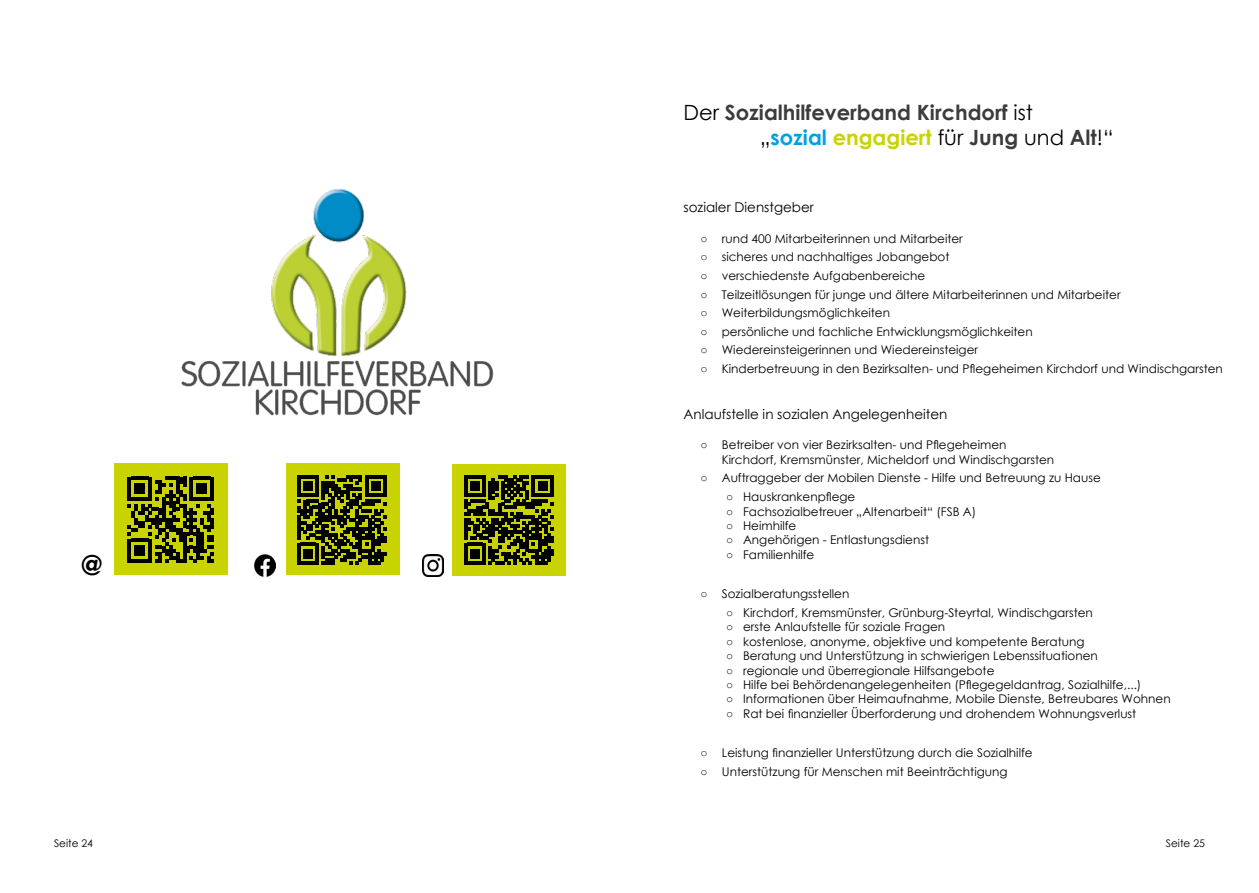
<style>
.page{position:relative;width:1259px;height:893px;background:#fff}
.page>*{position:absolute;margin:0;border:0;box-sizing:border-box;transform-origin:0 0}
.t1{font:700 27px "Century Gothic";color:#000}
.t2{font:700 21px/25.2px "Century Gothic";color:#3c3c3b}
.t3{font:13.5px "Century Gothic";color:#000}
.t4{font:12px/14.4px "Century Gothic";color:#000}
.t5{font:10.5px "Century Gothic";color:#000}
.s1{font-weight:400;color:#000}
.s2{color:#009fe3}
.s3{color:#c8d300}
</style>
<div class="page">
<img style="left:181px;top:189px;width:313px;height:227px">
<div style="left:286px;top:463px;width:114px;height:112px;background:#c8d300"></div>
<img style="left:254px;top:555px;width:21px;height:21px">
<svg style="left:297px;top:475px;width:89px;height:89px"></svg>
<div style="left:452px;top:465px;width:114px;height:111px;background:#c8d300"></div>
<img style="left:422px;top:555px;width:21px;height:21px">
<svg style="left:464px;top:475px;width:89px;height:89px"></svg>
<div style="left:114px;top:463px;width:114px;height:112px;background:#c8d300"></div>
<svg style="left:128px;top:477px;width:86px;height:86px"></svg>
<h1 class="t1" style="left:82px;top:545px;width:21px">@</h1>
<h2 class="t2" style="left:760px;top:99px;width:355px;text-indent:-77px"><span class="s1">Der</span> Sozialhilfeverband Kirchdorf <span class="s1">ist<br>„</span><span class="s2">sozial</span> <span class="s3">engagiert</span> <span class="s1">für</span> Jung <span class="s1">und</span> Alt<span class="s1">!“</span></h2>
<p class="t3" style="left:683px;top:198px;width:132px">sozialer Dienstgeber</p>
<p class="t4" style="left:700px;top:231px;width:264px">○ rund 400 Mitarbeiterinnen und Mitarbeiter</p>
<p class="t4" style="left:700px;top:249px;width:250px">○ sicheres und nachhaltiges Jobangebot</p>
<p class="t4" style="left:700px;top:268px;width:226px">○ verschiedenste Aufgabenbereiche</p>
<p class="t4" style="left:700px;top:287px;width:421px">○ Teilzeitlösungen für junge und ältere Mitarbeiterinnen und Mitarbeiter</p>
<p class="t4" style="left:700px;top:305px;width:191px">○ Weiterbildungsmöglichkeiten</p>
<p class="t4" style="left:700px;top:324px;width:334px">○ persönliche und fachliche Entwicklungsmöglichkeiten</p>
<p class="t4" style="left:700px;top:343px;width:279px">○ Wiedereinsteigerinnen und Wiedereinsteiger</p>
<p class="t4" style="left:700px;top:361px;width:524px">○ Kinderbetreuung in den Bezirksalten- und Pflegeheimen Kirchdorf und Windischgarsten</p>
<p class="t3" style="left:683px;top:404px;width:265px">Anlaufstelle in sozialen Angelegenheiten</p>
<p class="t4" style="left:722px;top:438px;width:334px;text-indent:-21px">○ Betreiber von vier Bezirksalten- und Pflegeheimen<br>Kirchdorf, Kremsmünster, Micheldorf und Windischgarsten</p>
<p class="t4" style="left:700px;top:471px;width:402px">○ Auftraggeber der Mobilen Dienste - Hilfe und Betreuung zu Hause</p>
<p class="t4" style="left:726px;top:489px;width:131px">○ Hauskrankenpflege</p>
<p class="t4" style="left:726px;top:504px;width:252px">○ Fachsozialbetreuer „Altenarbeit“ (FSB A)</p>
<p class="t4" style="left:726px;top:518px;width:72px">○ Heimhilfe</p>
<p class="t4" style="left:726px;top:533px;width:205px">○ Angehörigen - Entlastungsdienst</p>
<p class="t4" style="left:726px;top:547px;width:90px">○ Familienhilfe</p>
<p class="t4" style="left:700px;top:587px;width:150px">○ Sozialberatungsstellen</p>
<p class="t4" style="left:726px;top:605px;width:368px">○ Kirchdorf, Kremsmünster, Grünburg-Steyrtal, Windischgarsten</p>
<p class="t4" style="left:726px;top:620px;width:221px">○ erste Anlaufstelle für soziale Fragen</p>
<p class="t4" style="left:726px;top:634px;width:360px">○ kostenlose, anonyme, objektive und kompetente Beratung</p>
<p class="t4" style="left:726px;top:648px;width:373px">○ Beratung und Unterstützung in schwierigen Lebenssituationen</p>
<p class="t4" style="left:726px;top:663px;width:270px">○ regionale und überregionale Hilfsangebote</p>
<p class="t4" style="left:726px;top:677px;width:417px">○ Hilfe bei Behördenangelegenheiten (Pflegegeldantrag, Sozialhilfe,...)</p>
<p class="t4" style="left:726px;top:692px;width:446px">○ Informationen über Heimaufnahme, Mobile Dienste, Betreubares Wohnen</p>
<p class="t4" style="left:726px;top:706px;width:412px">○ Rat bei finanzieller Überforderung und drohendem Wohnungsverlust</p>
<p class="t4" style="left:700px;top:746px;width:334px">○ Leistung finanzieller Unterstützung durch die Sozialhilfe</p>
<p class="t4" style="left:700px;top:764px;width:308px">○ Unterstützung für Menschen mit Beeinträchtigung</p>
<p class="t5" style="left:54px;top:836px;width:41px">Seite 24</p>
<p class="t5" style="left:1166px;top:836px;width:41px">Seite 25</p>
</div>
